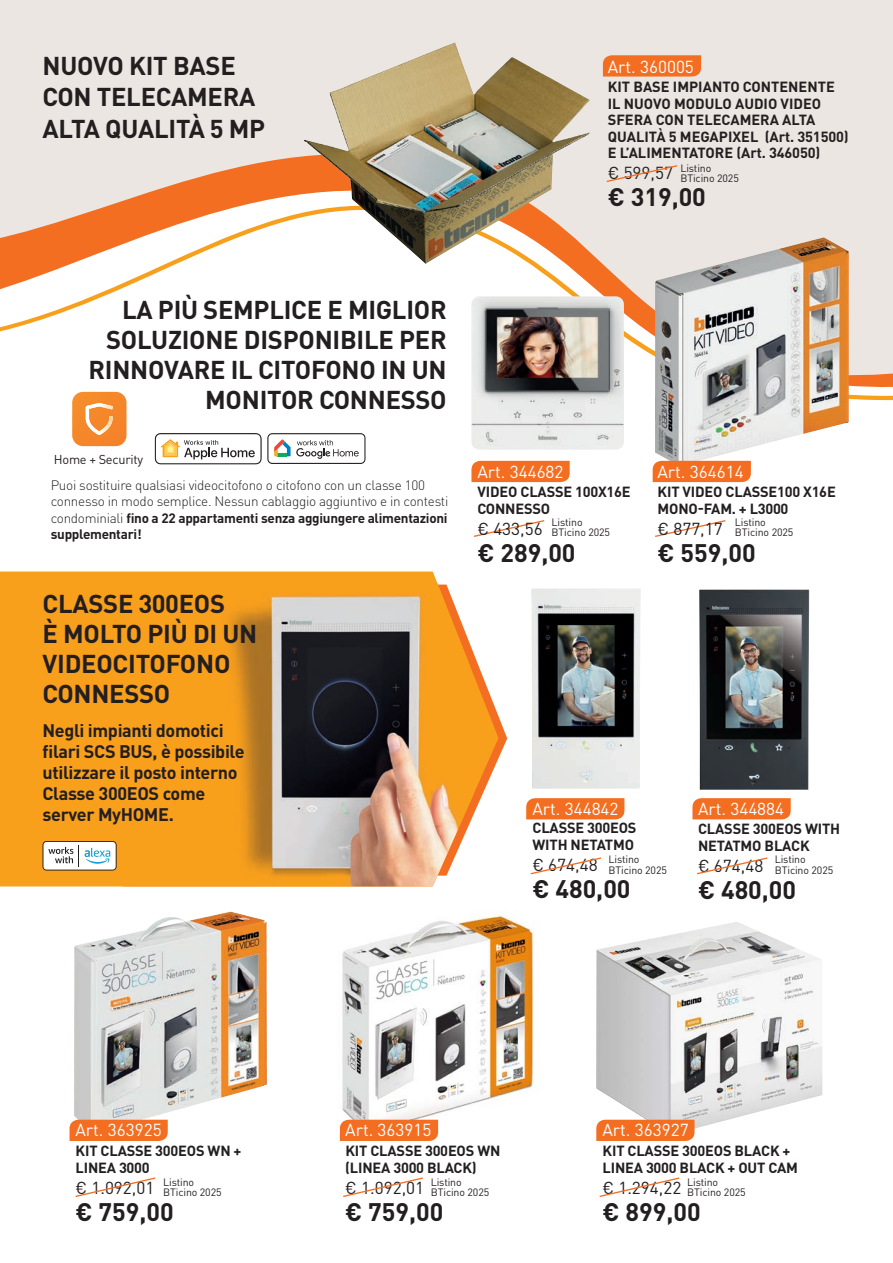
<style>
.page{position:relative;width:893px;height:1263px;background:#fff}
.page>*{position:absolute;margin:0;border:0;box-sizing:border-box;transform-origin:0 0}
.t1{font:700 25.5px/30px "DIN Pro";letter-spacing:-.01em;color:#231f20}
.t2{font:700 25.05px "DIN Pro";color:#231f20}
.t3{font:700 18px/21px "DIN Pro";letter-spacing:-.02em;color:#231f20}
.t4{font:17.25px "DIN Pro";color:#fff}
.t5{font:17.25px "DIN Pro";color:#231f20}
.t6{font:700 14.55px/16.5px "DIN Pro";letter-spacing:-.01em;color:#231f20}
.t7{font:300 13.5px/16.5px "DIN Pro";letter-spacing:-.02em;color:#231f20}
.t8{font:12.75px "DIN Pro";letter-spacing:-.02em;color:#231f20}
.t9{font:10.65px/10.6px "DIN Pro";letter-spacing:-.01em;color:#231f20}
.s1{font-weight:700}
</style>
<div class="page">
<div style="left:833px;top:0;width:60px;height:401px;background:#ebe6e1"></div>
<svg style="left:0;top:0;width:833px;height:392px;fill:#ebe6e1"></svg>
<svg style="left:0;top:571px;width:498px;height:315px;background:#f8a936"></svg>
<img style="left:123px;top:583px;width:351px;height:303px">
<img style="left:339px;top:916px;width:195px;height:225px">
<img style="left:596px;top:922px;width:226px;height:213px">
<img style="left:74px;top:912px;width:155px;height:208px">
<div style="left:471px;top:461px;width:99px;height:21px;background:#f36e21"></div>
<svg style="left:474px;top:520px;width:71px;height:17px"></svg>
<img style="left:471px;top:296px;width:153px;height:154px">
<svg style="left:155px;top:433px;width:107px;height:31px"></svg>
<div style="left:268px;top:433px;width:97px;height:31px;border:1px solid #231f20;border-radius:4px"></div>
<div style="left:268px;top:434px;width:96px;height:29px;background:#fff;border-radius:4px"></div>
<svg style="left:274px;top:439px;width:85px;height:20px"></svg>
<svg style="left:72px;top:392px;width:54px;height:54px;background:#f58d34"></svg>
<img style="left:86px;top:403px;width:27px;height:32px">
<img style="left:304px;top:43px;width:286px;height:221px">
<div style="left:70px;top:1120px;width:98px;height:21px;background:#f36e21"></div>
<svg style="left:75px;top:1177px;width:81px;height:20px"></svg>
<div style="left:340px;top:1120px;width:98px;height:21px;background:#f36e21"></div>
<svg style="left:343px;top:1177px;width:80px;height:20px"></svg>
<div style="left:596px;top:1120px;width:98px;height:21px;background:#f36e21"></div>
<svg style="left:599px;top:1177px;width:81px;height:20px"></svg>
<svg style="left:692px;top:798px;width:99px;height:21px;background:#f37227"></svg>
<img style="left:699px;top:589px;width:110px;height:201px">
<svg style="left:697px;top:857px;width:71px;height:18px"></svg>
<svg style="left:526px;top:798px;width:98px;height:21px;background:#f37126"></svg>
<img style="left:531px;top:588px;width:110px;height:201px">
<svg style="left:530px;top:857px;width:72px;height:18px"></svg>
<img style="left:655px;top:237px;width:194px;height:224px">
<div style="left:653px;top:461px;width:98px;height:21px;background:#f36e21"></div>
<svg style="left:655px;top:520px;width:71px;height:17px"></svg>
<svg style="left:603px;top:55px;width:98px;height:22px;background:#f2732a"></svg>
<svg style="left:605px;top:164px;width:74px;height:19px"></svg>
<svg style="left:43px;top:841px;width:74px;height:29px"></svg>
<h1 class="t1" style="left:43px;top:49px;width:224px;line-height:31.5px">NUOVO KIT BASE<br>CON TELECAMERA<br>ALTA QUALITÀ 5 MP</h1>
<p class="t4" style="left:608px;top:55px;width:88px">Art. 360005</p>
<p class="t6" style="left:608px;top:78px;width:242px">KIT BASE IMPIANTO CONTENENTE<br>IL NUOVO MODULO AUDIO VIDEO<br>SFERA CON TELECAMERA ALTA<br>QUALITÀ 5 MEGAPIXEL (Art. 351500)<br>E L’ALIMENTATORE (Art. 346050)</p>
<p class="t5" style="left:608px;top:161px;width:67px">€ 599,57</p>
<h2 class="t2" style="left:608px;top:180px;width:100px">€ 319,00</h2>
<p class="t9" style="left:680px;top:162px;width:60px">Listino<br>BTicino 2025</p>
<h1 class="t1" style="left:88px;top:294px;width:360px;text-align:right">LA PIÙ SEMPLICE E MIGLIOR<br>SOLUZIONE DISPONIBILE PER<br>RINNOVARE IL CITOFONO IN UN<br>MONITOR CONNESSO</h1>
<p class="t8" style="left:54px;top:451px;width:91px">Home + Security</p>
<p class="t7" style="left:51px;top:476px;width:399px">Puoi sostituire qualsiasi videocitofono o citofono con un classe 100 connesso in modo semplice. Nessun cablaggio aggiuntivo e in contesti condominiali <span class="s1">fino a 22 appartamenti senza aggiungere alimentazioni supplementari!</span></p>
<h1 class="t1" style="left:43px;top:587px;width:216px">CLASSE 300EOS<br>È MOLTO PIÙ DI UN<br>VIDEOCITOFONO<br>CONNESSO</h1>
<p class="t3" style="left:43px;top:719px;width:203px">Negli impianti domotici filari SCS BUS, è possibile utilizzare il posto interno<br>Classe 300EOS come server MyHOME.</p>
<p class="t4" style="left:477px;top:459px;width:88px">Art. 344682</p>
<p class="t6" style="left:477px;top:483px;width:155px">VIDEO CLASSE 100X16E<br>CONNESSO</p>
<p class="t5" style="left:477px;top:516px;width:67px">€ 433,56</p>
<h2 class="t2" style="left:477px;top:535px;width:100px">€ 289,00</h2>
<p class="t9" style="left:552px;top:516px;width:60px">Listino<br>BTicino 2025</p>
<p class="t4" style="left:657px;top:459px;width:88px">Art. 364614</p>
<p class="t6" style="left:657px;top:483px;width:180px">KIT VIDEO CLASSE100 X16E<br>MONO-FAM. + L3000</p>
<p class="t5" style="left:657px;top:516px;width:67px">€ 877,17</p>
<h2 class="t2" style="left:657px;top:535px;width:100px">€ 559,00</h2>
<p class="t9" style="left:735px;top:516px;width:60px">Listino<br>BTicino 2025</p>
<p class="t4" style="left:532px;top:797px;width:88px">Art. 344842</p>
<p class="t6" style="left:532px;top:819px;width:106px">CLASSE 300EOS<br>WITH NETATMO</p>
<p class="t5" style="left:532px;top:853px;width:67px">€ 674,48</p>
<h2 class="t2" style="left:532px;top:872px;width:100px">€ 480,00</h2>
<p class="t9" style="left:608px;top:853px;width:60px">Listino<br>BTicino 2025</p>
<p class="t4" style="left:698px;top:797px;width:88px">Art. 344884</p>
<p class="t6" style="left:698px;top:820px;width:144px">CLASSE 300EOS WITH<br>NETATMO BLACK</p>
<p class="t5" style="left:698px;top:854px;width:67px">€ 674,48</p>
<h2 class="t2" style="left:698px;top:873px;width:100px">€ 480,00</h2>
<p class="t9" style="left:775px;top:853px;width:60px">Listino<br>BTicino 2025</p>
<p class="t4" style="left:75px;top:1118px;width:88px">Art. 363925</p>
<p class="t6" style="left:76px;top:1142px;width:167px">KIT CLASSE 300EOS WN +<br>LINEA 3000</p>
<p class="t5" style="left:75px;top:1175px;width:80px">€ 1.092,01</p>
<h2 class="t2" style="left:75px;top:1194px;width:100px">€ 759,00</h2>
<p class="t9" style="left:163px;top:1176px;width:60px">Listino<br>BTicino 2025</p>
<p class="t4" style="left:345px;top:1118px;width:88px">Art. 363915</p>
<p class="t6" style="left:345px;top:1142px;width:157px">KIT CLASSE 300EOS WN (LINEA 3000 BLACK)</p>
<p class="t5" style="left:345px;top:1175px;width:80px">€ 1.092,01</p>
<h2 class="t2" style="left:345px;top:1194px;width:100px">€ 759,00</h2>
<p class="t9" style="left:431px;top:1176px;width:60px">Listino<br>BTicino 2025</p>
<p class="t4" style="left:602px;top:1118px;width:88px">Art. 363927</p>
<p class="t6" style="left:602px;top:1142px;width:197px">KIT CLASSE 300EOS BLACK +<br>LINEA 3000 BLACK + OUT CAM</p>
<p class="t5" style="left:602px;top:1175px;width:80px">€ 1.294,22</p>
<h2 class="t2" style="left:602px;top:1194px;width:100px">€ 899,00</h2>
<p class="t9" style="left:687px;top:1176px;width:60px">Listino<br>BTicino 2025</p>
</div>
